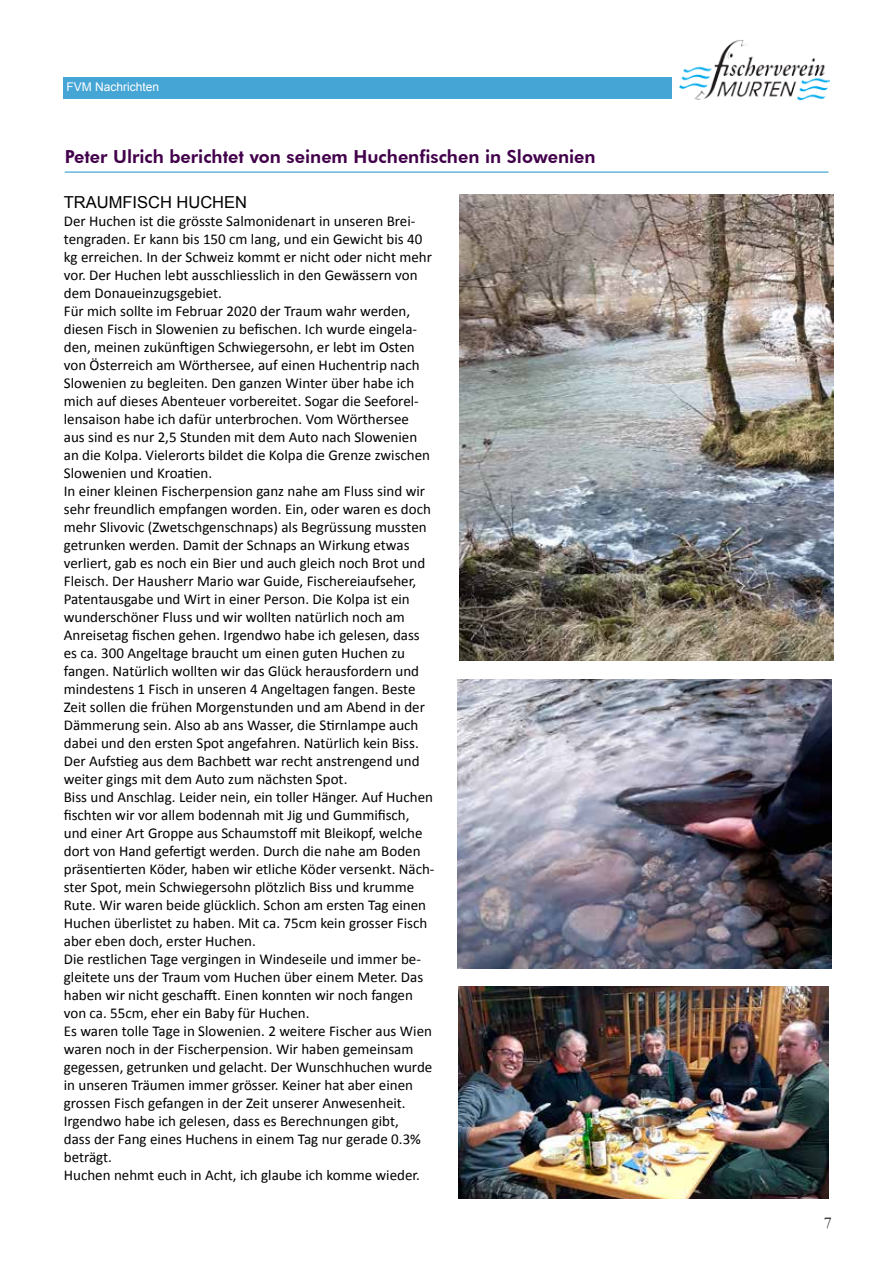
<style>
.page{position:relative;width:893px;height:1263px;background:#fff}
.page>*{position:absolute;margin:0;border:0;box-sizing:border-box;transform-origin:0 0}
.t1{font:800 18px "Futura BT";color:#42004b}
.t2{font:16.5px "Arial";color:#000}
.t3{font:16.5px "Garamond";color:#000}
.t4{font:15px/18px "Calibri";color:#000}
.t5{font:12px "Arial";color:#fff}
</style>
<div class="page">
<div style="left:63px;top:78px;width:609px;height:21px;background:#45a5d5"></div>
<img style="left:680px;top:40px;width:149px;height:61px">
<hr style="left:65px;top:172px;width:763px;height:1px;background:#168fcb">
<img style="left:457px;top:679px;width:374px;height:289px">
<img style="left:459px;top:194px;width:374px;height:466px">
<img style="left:458px;top:987px;width:370px;height:211px">
<p class="t5" style="left:66px;top:79px;width:94px">FVM Nachrichten</p>
<p class="t1" style="left:65px;top:146px;width:533px">Peter Ulrich berichtet von seinem Huchenfischen in Slowenien</p>
<p class="t2" style="left:64px;top:192px;width:185px">TRAUMFISCH HUCHEN</p>
<p class="t4" style="left:64px;top:212px;width:372px">Der Huchen ist die grösste Salmonidenart in unseren Brei&shy;tengraden. Er kann bis 150 cm lang, und ein Gewicht bis 40 kg erreichen. In der Schweiz kommt er nicht oder nicht mehr vor. Der Huchen lebt ausschliesslich in den Gewässern von dem Donaueinzugsgebiet.<br>Für mich sollte im Februar 2020 der Traum wahr werden, diesen Fisch in Slowenien zu befischen. Ich wurde eingela&shy;den, meinen zukünftigen Schwiegersohn, er lebt im Osten von Österreich am Wörthersee, auf einen Huchentrip nach Slowenien zu begleiten. Den ganzen Winter über habe ich mich auf dieses Abenteuer vorbereitet. Sogar die Seeforel&shy;lensaison habe ich dafür unterbrochen. Vom Wörthersee<br>aus sind es nur 2,5 Stunden mit dem Auto nach Slowenien an die Kolpa. Vielerorts bildet die Kolpa die Grenze zwischen Slowenien und Kroatien.<br>In einer kleinen Fischerpension ganz nahe am Fluss sind wir sehr freundlich empfangen worden. Ein, oder waren es doch mehr Slivovic (Zwetschgenschnaps) als Begrüssung mussten getrunken werden. Damit der Schnaps an Wirkung etwas verliert, gab es noch ein Bier und auch gleich noch Brot und Fleisch. Der Hausherr Mario war Guide, Fischereiaufseher, Patentausgabe und Wirt in einer Person. Die Kolpa ist ein wunderschöner Fluss und wir wollten natürlich noch am Anreisetag fischen gehen. Irgendwo habe ich gelesen, dass es ca. 300 Angeltage braucht um einen guten Huchen zu fangen. Natürlich wollten wir das Glück herausfordern und mindestens 1 Fisch in unseren 4 Angeltagen fangen. Beste Zeit sollen die frühen Morgenstunden und am Abend in der Dämmerung sein. Also ab ans Wasser, die Stirnlampe auch dabei und den ersten Spot angefahren. Natürlich kein Biss.<br>Der Aufstieg aus dem Bachbett war recht anstrengend und weiter gings mit dem Auto zum nächsten Spot.<br>Biss und Anschlag. Leider nein, ein toller Hänger. Auf Huchen fischten wir vor allem bodennah mit Jig und Gummifisch, und einer Art Groppe aus Schaumstoff mit Bleikopf, welche dort von Hand gefertigt werden. Durch die nahe am Boden präsentierten Köder, haben wir etliche Köder versenkt. Näch&shy;ster Spot, mein Schwiegersohn plötzlich Biss und krumme Rute. Wir waren beide glücklich. Schon am ersten Tag einen Huchen überlistet zu haben. Mit ca. 75cm kein grosser Fisch aber eben doch, erster Huchen.<br>Die restlichen Tage vergingen in Windeseile und immer be&shy;gleitete uns der Traum vom Huchen über einem Meter. Das haben wir nicht geschafft. Einen konnten wir noch fangen von ca. 55cm, eher ein Baby für Huchen.<br>Es waren tolle Tage in Slowenien. 2 weitere Fischer aus Wien waren noch in der Fischerpension. Wir haben gemeinsam gegessen, getrunken und gelacht. Der Wunschhuchen wurde in unseren Träumen immer grösser. Keiner hat aber einen grossen Fisch gefangen in der Zeit unserer Anwesenheit.<br>Irgendwo habe ich gelesen, dass es Berechnungen gibt,<br>dass der Fang eines Huchens in einem Tag nur gerade 0.3% beträgt.<br>Huchen nehmt euch in Acht, ich glaube ich komme wieder.</p>
<p class="t3" style="left:824px;top:1212px;width:9px">7</p>
</div>
